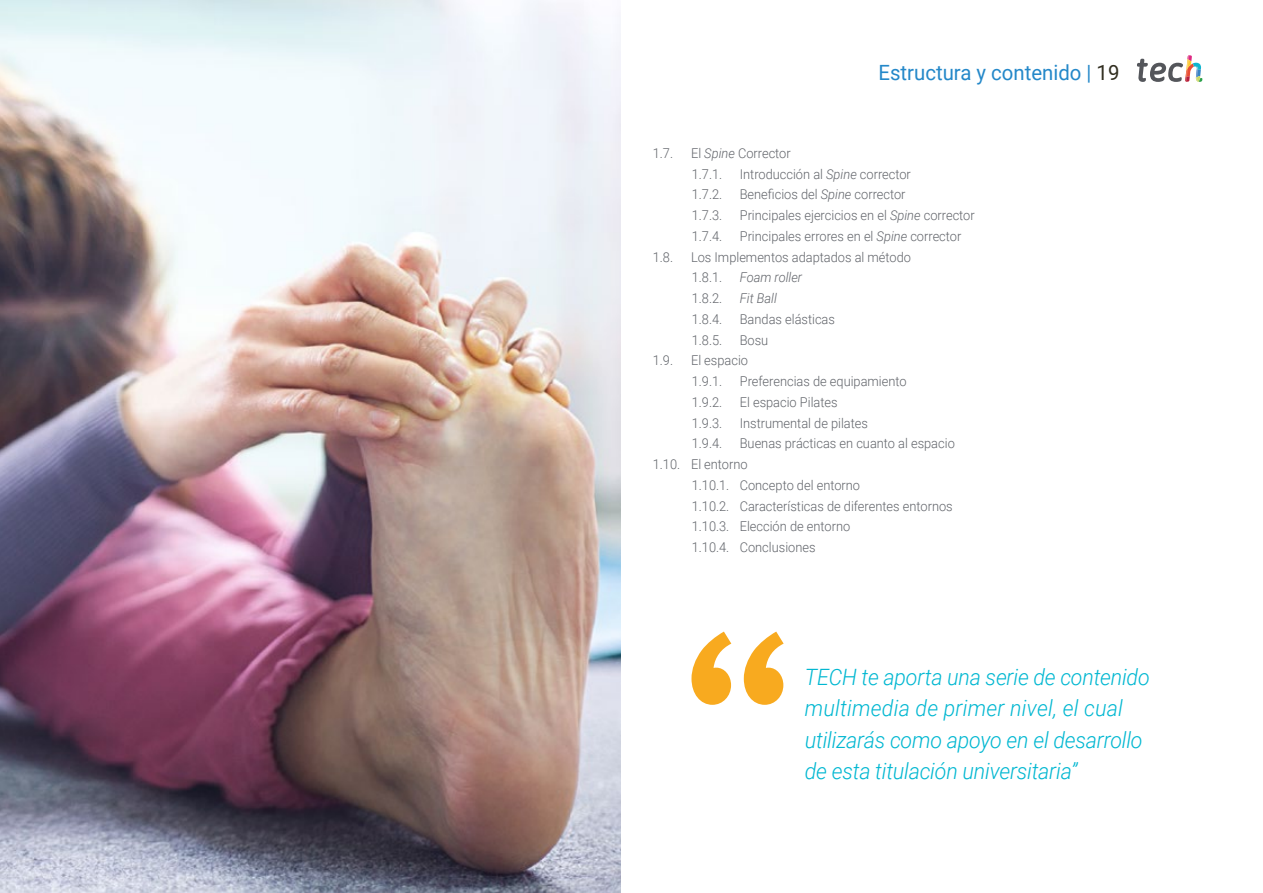
<style>
.page{position:relative;width:1263px;height:893px;background:#fff}
.page>*{position:absolute;margin:0;border:0;box-sizing:border-box;transform-origin:0 0}
.t1{font:italic 300 22.5px/31.5px "Roboto";letter-spacing:-.01em;color:#00b7d1;scale:.95 1}
.t2{font:21px "Roboto";color:#2488c9}
.t3{font:300 13.5px/20.7px "Roboto";color:#61646a;scale:.95 1}
.t4{font:italic 300 13.5px "Roboto";color:#61646a;scale:.95 1}
.s1{color:#312e20}
.s2{font-style:italic}
</style>
<div class="page">
<img style="left:0;top:0;width:621px;height:893px">
<svg style="left:1137px;top:55px;width:65px;height:27px"></svg>
<svg style="left:691px;top:632px;width:93px;height:73px"></svg>
<h2 class="t2" style="left:878px;top:57px;width:242px">Estructura y contenido | <span class="s1">19</span></h2>
<p class="t3" style="left:653px;top:142px;width:23px">1.7.</p>
<p class="t3" style="left:691px;top:142px;width:107px">El <span class="s2">Spine</span> Corrector<br>1.7.1.</p>
<p class="t3" style="left:740px;top:163px;width:182px">Introducción al <span class="s2">Spine</span> corrector</p>
<p class="t3" style="left:692px;top:184px;width:34px">1.7.2.</p>
<p class="t3" style="left:740px;top:184px;width:176px">Beneficios del <span class="s2">Spine</span> corrector</p>
<p class="t3" style="left:692px;top:204px;width:34px">1.7.3.</p>
<p class="t3" style="left:740px;top:204px;width:249px">Principales ejercicios en el <span class="s2">Spine</span> corrector</p>
<p class="t3" style="left:692px;top:225px;width:34px">1.7.4.</p>
<p class="t3" style="left:740px;top:225px;width:235px">Principales errores en el <span class="s2">Spine</span> corrector</p>
<p class="t3" style="left:653px;top:246px;width:23px">1.8.</p>
<p class="t3" style="left:691px;top:246px;width:233px">Los Implementos adaptados al método<br>1.8.1.</p>
<p class="t4" style="left:740px;top:268px;width:67px">Foam roller</p>
<p class="t3" style="left:692px;top:287px;width:34px">1.8.2.</p>
<p class="t4" style="left:740px;top:289px;width:41px">Fit Ball</p>
<p class="t3" style="left:692px;top:308px;width:34px">1.8.4.</p>
<p class="t3" style="left:740px;top:308px;width:102px">Bandas elásticas</p>
<p class="t3" style="left:692px;top:329px;width:34px">1.8.5.</p>
<p class="t3" style="left:740px;top:329px;width:32px">Bosu</p>
<p class="t3" style="left:653px;top:350px;width:23px">1.9.</p>
<p class="t3" style="left:691px;top:350px;width:62px">El espacio<br>1.9.1.</p>
<p class="t3" style="left:740px;top:370px;width:177px">Preferencias de equipamiento</p>
<p class="t3" style="left:692px;top:391px;width:34px">1.9.2.</p>
<p class="t3" style="left:740px;top:391px;width:105px">El espacio Pilates</p>
<p class="t3" style="left:692px;top:412px;width:34px">1.9.3.</p>
<p class="t3" style="left:740px;top:412px;width:137px">Instrumental de pilates</p>
<p class="t3" style="left:692px;top:433px;width:34px">1.9.4.</p>
<p class="t3" style="left:740px;top:433px;width:228px">Buenas prácticas en cuanto al espacio</p>
<p class="t3" style="left:653px;top:453px;width:101px">1.10. El entorno</p>
<p class="t3" style="left:692px;top:474px;width:179px">1.10.1. Concepto del entorno</p>
<p class="t3" style="left:692px;top:495px;width:276px">1.10.2. Características de diferentes entornos</p>
<p class="t3" style="left:692px;top:516px;width:168px">1.10.3. Elección de entorno</p>
<p class="t3" style="left:692px;top:536px;width:132px">1.10.4. Conclusiones</p>
<h1 class="t1" style="left:805px;top:660px;width:364px">TECH te aporta una serie de contenido multimedia de primer nivel, el cual utilizarás como apoyo en el desarrollo de esta titulación universitaria”</h1>
</div>
